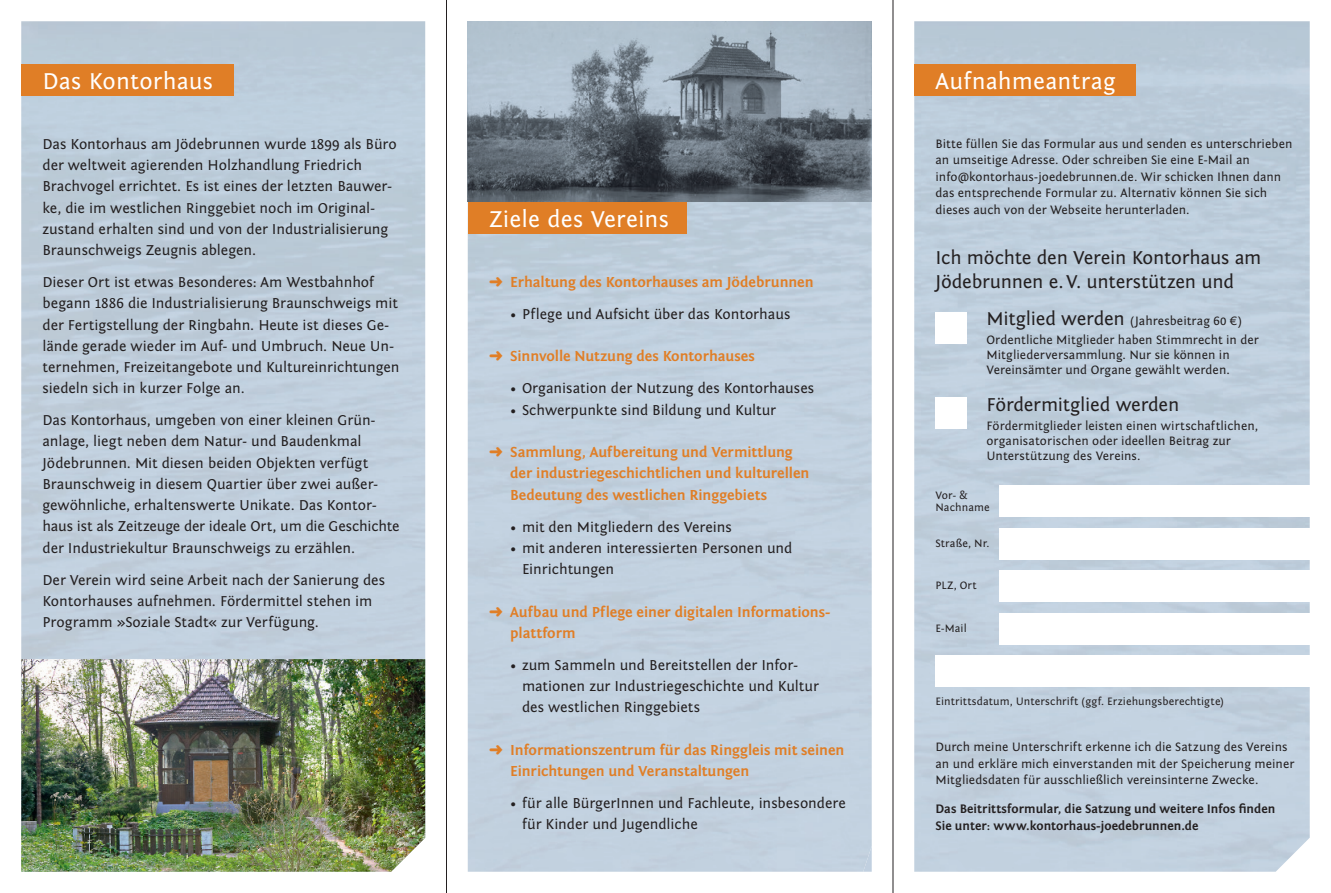
<style>
.page{position:relative;width:1331px;height:893px;background:#fff}
.page>*{position:absolute;margin:0;border:0;box-sizing:border-box;transform-origin:0 0}
.t1{font:24px "Fontin Sans";letter-spacing:.005em;color:#fff}
.t2{font:19.5px/24px "Fontin Sans";letter-spacing:-.01em;color:#231f20}
.t3{font:15px/21.3px "Fontin Sans";letter-spacing:-.005em;color:#231f20}
.t4{font:700 15px/21.3px "Fontin Sans";letter-spacing:-.005em;color:#e07e26}
.t5{font:12.75px/16.5px "Fontin Sans";letter-spacing:.005em;color:#231f20}
.t6{font:700 12.75px/16.5px "Fontin Sans";color:#231f20}
.t7{font:11.25px/12px "Fontin Sans";letter-spacing:.01em;color:#231f20}
.s1{font-size:19.5px}
</style>
<div class="page">
<div style="left:914px;top:21px;width:396px;height:851px;background:#bfcfdd"></div>
<hr style="left:446px;top:0;width:1px;height:893px;background:#231f20">
<hr style="left:893px;top:0;width:1px;height:893px;background:#231f20">
<div style="left:21px;top:64px;width:213px;height:32px;background:#e07e26"></div>
<div style="left:914px;top:64px;width:221px;height:32px;background:#e07e26"></div>
<img style="left:21px;top:659px;width:404px;height:213px">
<img style="left:468px;top:21px;width:404px;height:181px">
<div style="left:468px;top:202px;width:219px;height:32px;background:#e07e26"></div>
<div style="left:935px;top:312px;width:32px;height:32px;background:#fff"></div>
<div style="left:935px;top:397px;width:32px;height:32px;background:#fff"></div>
<div style="left:999px;top:485px;width:311px;height:32px;background:#fff"></div>
<div style="left:999px;top:528px;width:311px;height:32px;background:#fff"></div>
<div style="left:999px;top:570px;width:311px;height:32px;background:#fff"></div>
<div style="left:999px;top:613px;width:311px;height:32px;background:#fff"></div>
<div style="left:935px;top:655px;width:375px;height:32px;background:#fff"></div>
<h1 class="t1" style="left:43px;top:68px;width:172px">Das Kontorhaus</h1>
<h1 class="t1" style="left:935px;top:68px;width:182px">Aufnahmeantrag</h1>
<p class="t3" style="left:43px;top:133px;width:356px">Das Kontorhaus am Jödebrunnen wurde 1899 als Büro der weltweit agierenden Holzhandlung Friedrich Brachvogel errichtet. Es ist eines der letzten Bauwer&shy;ke, die im westlichen Ringgebiet noch im Original&shy;zustand erhalten sind und von der Industrialisierung Braunschweigs Zeugnis ablegen.</p>
<p class="t3" style="left:43px;top:272px;width:358px">Dieser Ort ist etwas Besonderes: Am Westbahnhof begann 1886 die Industrialisierung Braunschweigs mit der Fertigstellung der Ringbahn. Heute ist dieses Ge&shy;lände gerade wieder im Auf- und Umbruch. Neue Un&shy;ternehmen, Freizeitangebote und Kultureinrichtungen siedeln sich in kurzer Folge an.</p>
<p class="t3" style="left:43px;top:410px;width:359px">Das Kontorhaus, umgeben von einer kleinen Grün&shy;anlage, liegt neben dem Natur- und Baudenkmal Jödebrunnen. Mit diesen beiden Objekten verfügt Braunschweig in diesem Quartier über zwei außer&shy;gewöhnliche, erhaltenswerte Unikate. Das Kontor&shy;haus ist als Zeitzeuge der ideale Ort, um die Geschichte der Industriekultur Braunschweigs zu erzählen.</p>
<p class="t3" style="left:43px;top:569px;width:344px">Der Verein wird seine Arbeit nach der Sanierung des<br>Kontorhauses aufnehmen. Fördermittel stehen im<br>Programm »Soziale Stadt« zur Verfügung.</p>
<h1 class="t1" style="left:489px;top:206px;width:181px">Ziele des Vereins</h1>
<p class="t4" style="left:489px;top:272px;width:326px">➜ Erhaltung des Kontorhauses am Jödebrunnen</p>
<p class="t3" style="left:510px;top:304px;width:282px">• Pflege und Aufsicht über das Kontorhaus</p>
<p class="t4" style="left:489px;top:346px;width:268px">➜ Sinnvolle Nutzung des Kontorhauses</p>
<p class="t3" style="left:510px;top:378px;width:306px">• Organisation der Nutzung des Kontorhauses</p>
<p class="t3" style="left:510px;top:399px;width:267px">• Schwerpunkte sind Bildung und Kultur</p>
<p class="t4" style="left:510px;top:442px;width:301px;text-indent:-21px">➜ Sammlung, Aufbereitung und Vermittlung der industriegeschichtlichen und kulturellen<br>B edeutung des westlichen Ringgebiets</p>
<p class="t3" style="left:510px;top:516px;width:223px">• mit den Mitgliedern des Vereins</p>
<p class="t3" style="left:522px;top:537px;width:272px;text-indent:-12px">• mit anderen interessierten Personen und<br>Einrichtungen</p>
<p class="t4" style="left:510px;top:601px;width:321px;text-indent:-21px">➜ Aufbau und Pflege einer digitalen Informations&shy;plattform</p>
<p class="t3" style="left:522px;top:654px;width:298px;text-indent:-12px">• zum Sammeln und Bereitstellen der Infor&shy;mationen zur Industriegeschichte und Kultur des westlichen Ringgebiets</p>
<p class="t4" style="left:510px;top:739px;width:336px;text-indent:-21px">➜ Informationszentrum für das Ringgleis mit seinen<br>Einrichtungen und Veranstaltungen</p>
<p class="t3" style="left:522px;top:793px;width:325px;text-indent:-12px">• für alle BürgerInnen und Fachleute, insbesondere für Kinder und Jugendliche</p>
<p class="t5" style="left:935px;top:136px;width:358px">Bitte füllen Sie das Formular aus und senden es unterschrieben an umseitige Adresse. Oder schreiben Sie eine E-Mail an info@kontorhaus-joedebrunnen.de. Wir schicken Ihnen dann das entsprechende Formular zu. Alternativ können Sie sich dieses auch von der Webseite herunterladen.</p>
<h2 class="t2" style="left:935px;top:246px;width:327px">Ich möchte den Verein Kontorhaus am<br>Jödebrunnen e. V. unterstützen und</h2>
<p class="t5" style="left:986px;top:311px;width:274px;line-height:19.2px"><span class="s1">Mitglied werden</span> (Jahresbeitrag 60 €)<br>Ordentliche Mitglieder haben Stimmrecht in der</p>
<p class="t5" style="left:986px;top:347px;width:245px;line-height:15px">Mitgliederversammlung. Nur sie können in<br>Vereinsämter und Organe gewählt werden.</p>
<h2 class="t2" style="left:986px;top:392px;width:194px">Fördermitglied werden</h2>
<p class="t5" style="left:986px;top:418px;width:273px;line-height:15px">Fördermitglieder leisten einen wirtschaftlichen, organisatorischen oder ideellen Beitrag zur<br>Unterstützung des Vereins.</p>
<p class="t7" style="left:935px;top:489px;width:56px">Vor- &amp;<br>Nachname</p>
<p class="t7" style="left:935px;top:538px;width:55px">Straße, Nr.</p>
<p class="t7" style="left:935px;top:580px;width:43px">PLZ, Ort</p>
<p class="t7" style="left:935px;top:623px;width:33px">E-Mail</p>
<p class="t7" style="left:935px;top:695px;width:290px">Eintrittsdatum, Unterschrift (ggf. Erziehungsberechtigte)</p>
<p class="t5" style="left:935px;top:739px;width:360px">Durch meine Unterschrift erkenne ich die Satzung des Vereins an und erkläre mich einverstanden mit der Speicherung meiner<br>Mitgliedsdaten für ausschließlich vereinsinterne Zwecke.</p>
<p class="t6" style="left:935px;top:801px;width:341px">Das Beitrittsformular, die Satzung und weitere Infos finden<br>Sie unter: www.kontorhaus-joedebrunnen.de</p>
</div>
